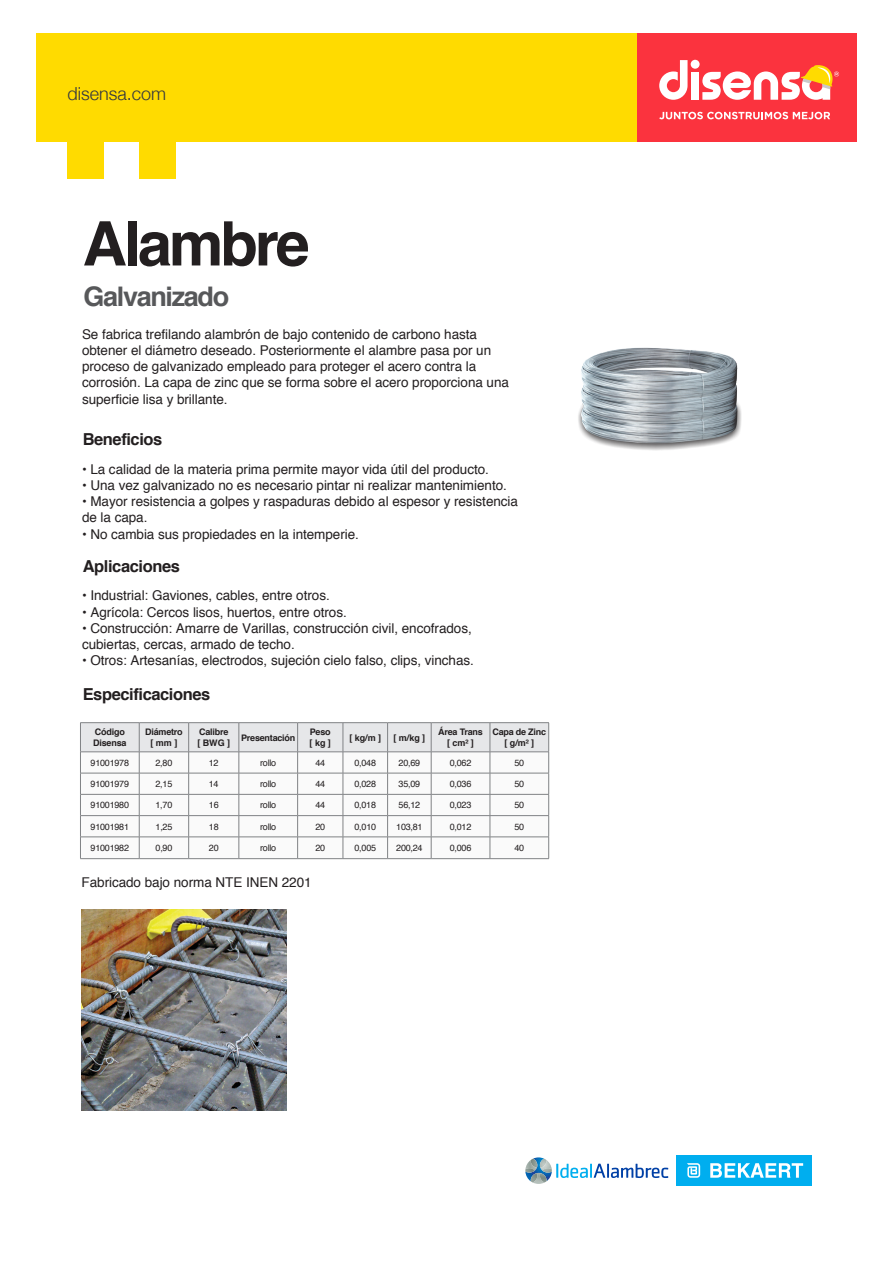
<style>
.page{position:relative;width:893px;height:1263px;background:#fff}
.page>*{position:absolute;margin:0;border:0;box-sizing:border-box;transform-origin:0 0}
.t1{font:700 61.35px "Helvetica";letter-spacing:-.05em;color:#231f20}
.t2{font:700 27px "Helvetica";letter-spacing:-.05em;color:#57585a}
.t3{font:300 18px "Helvetica Neue";color:#323640}
.t4{font:700 16.5px "Helvetica";letter-spacing:-.025em;color:#231f20}
.t5{font:13.5px/16.2px "Helvetica";letter-spacing:-.005em;color:#231f20}
.t6{font:9px "Helvetica";letter-spacing:-.025em;color:#231f20}
.t7{font:700 9px/10.5px "Helvetica";letter-spacing:-.025em;color:#231f20}
</style>
<div class="page">
<div style="left:636px;top:34px;width:221px;height:108px;background:#fb333e"></div>
<svg style="left:659px;top:60px;width:28px;height:40px"></svg>
<div style="left:691px;top:72px;width:8px;height:28px;background:#fff"></div>
<div style="left:691px;top:60px;width:9px;height:9px;background:#fff;border-radius:50%"></div>
<svg style="left:702px;top:65px;width:137px;height:35px"></svg>
<svg style="left:659px;top:112px;width:171px;height:7px"></svg>
<div style="left:68px;top:142px;width:36px;height:36px;background:#ffdb00"></div>
<div style="left:140px;top:142px;width:36px;height:36px;background:#ffdb00"></div>
<div style="left:36px;top:34px;width:600px;height:108px;background:#ffdb00"></div>
<svg style="left:525px;top:1157px;width:143px;height:27px"></svg>
<div style="left:676px;top:1155px;width:135px;height:31px;background:#00aeef"></div>
<svg style="left:687px;top:1163px;width:13px;height:15px"></svg>
<svg style="left:710px;top:1163px;width:93px;height:15px"></svg>
<img style="left:578px;top:347px;width:164px;height:104px">
<img style="left:82px;top:909px;width:204px;height:201px">
<hr style="left:80px;top:722px;width:59px;height:1px;background:#808285">
<hr style="left:139px;top:722px;width:50px;height:1px;background:#808285">
<hr style="left:189px;top:722px;width:50px;height:1px;background:#808285">
<hr style="left:239px;top:722px;width:59px;height:1px;background:#808285">
<hr style="left:298px;top:722px;width:45px;height:1px;background:#808285">
<hr style="left:343px;top:722px;width:45px;height:1px;background:#808285">
<hr style="left:388px;top:722px;width:43px;height:1px;background:#808285">
<hr style="left:431px;top:722px;width:59px;height:1px;background:#808285">
<hr style="left:490px;top:722px;width:59px;height:1px;background:#808285">
<svg style="left:80px;top:723px;width:469px;height:135px"></svg>
<hr style="left:80px;top:858px;width:59px;height:1px;background:#808285">
<hr style="left:139px;top:858px;width:50px;height:1px;background:#808285">
<hr style="left:189px;top:858px;width:50px;height:1px;background:#808285">
<hr style="left:239px;top:858px;width:59px;height:1px;background:#808285">
<hr style="left:298px;top:858px;width:45px;height:1px;background:#808285">
<hr style="left:343px;top:858px;width:45px;height:1px;background:#808285">
<hr style="left:388px;top:858px;width:43px;height:1px;background:#808285">
<hr style="left:431px;top:858px;width:59px;height:1px;background:#808285">
<hr style="left:490px;top:858px;width:59px;height:1px;background:#808285">
<h3 class="t3" style="left:68px;top:79px;width:100px">disensa.com</h3>
<h1 class="t1" style="left:82px;top:194px;width:229px">Alambre</h1>
<h2 class="t2" style="left:84px;top:275px;width:147px">Galvanizado</h2>
<p class="t5" style="left:82px;top:326px;width:428px">Se fabrica trefilando alambrón de bajo contenido de carbono hasta obtener el diámetro deseado. Posteriormente el alambre pasa por un proceso de galvanizado empleado para proteger el acero contra la corrosión. La capa de zinc que se forma sobre el acero proporciona una superficie lisa y brillante.</p>
<p class="t4" style="left:83px;top:425px;width:81px">Beneficios</p>
<p class="t5" style="left:82px;top:461px;width:408px">• La calidad de la materia prima permite mayor vida útil del producto.</p>
<p class="t5" style="left:82px;top:477px;width:426px">• Una vez galvanizado no es necesario pintar ni realizar mantenimiento.</p>
<p class="t5" style="left:82px;top:494px;width:438px">• Mayor resistencia a golpes y raspaduras debido al espesor y resistencia de la capa.</p>
<p class="t5" style="left:82px;top:526px;width:278px">• No cambia sus propiedades en la intemperie.</p>
<p class="t4" style="left:83px;top:553px;width:99px">Aplicaciones</p>
<p class="t5" style="left:82px;top:588px;width:249px">• Industrial: Gaviones, cables, entre otros.</p>
<p class="t5" style="left:82px;top:604px;width:266px">• Agrícola: Cercos lisos, huertos, entre otros.</p>
<p class="t5" style="left:82px;top:620px;width:391px">• Construcción: Amarre de Varillas, construcción civil, encofrados, cubiertas, cercas, armado de techo.</p>
<p class="t5" style="left:82px;top:653px;width:393px">• Otros: Artesanías, electrodos, sujeción cielo falso, clips, vinchas.</p>
<p class="t4" style="left:83px;top:681px;width:129px">Especificaciones</p>
<p class="t7" style="left:93px;top:727px;width:35px">Código<br>Disensa</p>
<p class="t7" style="left:145px;top:727px;width:39px;text-align:center">Diámetro [mm]</p>
<p class="t7" style="left:197px;top:727px;width:34px">Calibre [ BWG ]</p>
<p class="t7" style="left:241px;top:732px;width:56px">Presentación</p>
<p class="t7" style="left:310px;top:727px;width:23px">Peso [ kg ]</p>
<p class="t7" style="left:349px;top:732px;width:33px">[ kg/m ]</p>
<p class="t7" style="left:394px;top:732px;width:33px">[ m/kg ]</p>
<p class="t7" style="left:438px;top:727px;width:46px;text-align:center">Área Trans [ cm² ]</p>
<p class="t7" style="left:493px;top:727px;width:55px;text-align:center">Capa de Zinc [ g/m² ]</p>
<p class="t6" style="left:91px;top:756px;width:40px">91001978</p>
<p class="t6" style="left:156px;top:756px;width:18px">2,80</p>
<p class="t6" style="left:209px;top:756px;width:11px">12</p>
<p class="t6" style="left:260px;top:756px;width:18px">rollo</p>
<p class="t6" style="left:315px;top:756px;width:11px">44</p>
<p class="t6" style="left:354px;top:756px;width:23px">0,048</p>
<p class="t6" style="left:399px;top:756px;width:23px">20,69</p>
<p class="t6" style="left:450px;top:756px;width:23px">0,062</p>
<p class="t6" style="left:514px;top:756px;width:11px">50</p>
<p class="t6" style="left:91px;top:777px;width:40px">91001979</p>
<p class="t6" style="left:156px;top:777px;width:18px">2,15</p>
<p class="t6" style="left:209px;top:777px;width:11px">14</p>
<p class="t6" style="left:260px;top:777px;width:18px">rollo</p>
<p class="t6" style="left:315px;top:777px;width:11px">44</p>
<p class="t6" style="left:354px;top:777px;width:23px">0,028</p>
<p class="t6" style="left:399px;top:777px;width:23px">35,09</p>
<p class="t6" style="left:450px;top:777px;width:23px">0,036</p>
<p class="t6" style="left:514px;top:777px;width:11px">50</p>
<p class="t6" style="left:91px;top:798px;width:40px">91001980</p>
<p class="t6" style="left:156px;top:798px;width:18px">1,70</p>
<p class="t6" style="left:209px;top:798px;width:11px">16</p>
<p class="t6" style="left:260px;top:798px;width:18px">rollo</p>
<p class="t6" style="left:315px;top:798px;width:11px">44</p>
<p class="t6" style="left:354px;top:798px;width:23px">0,018</p>
<p class="t6" style="left:399px;top:798px;width:23px">56,12</p>
<p class="t6" style="left:450px;top:798px;width:23px">0,023</p>
<p class="t6" style="left:514px;top:798px;width:11px">50</p>
<p class="t6" style="left:91px;top:819px;width:40px">91001981</p>
<p class="t6" style="left:156px;top:819px;width:18px">1,25</p>
<p class="t6" style="left:209px;top:819px;width:11px">18</p>
<p class="t6" style="left:260px;top:819px;width:18px">rollo</p>
<p class="t6" style="left:315px;top:819px;width:11px">20</p>
<p class="t6" style="left:354px;top:819px;width:23px">0,010</p>
<p class="t6" style="left:396px;top:819px;width:28px">103,81</p>
<p class="t6" style="left:450px;top:819px;width:23px">0,012</p>
<p class="t6" style="left:514px;top:819px;width:11px">50</p>
<p class="t6" style="left:91px;top:841px;width:40px">91001982</p>
<p class="t6" style="left:156px;top:841px;width:18px">0,90</p>
<p class="t6" style="left:209px;top:841px;width:11px">20</p>
<p class="t6" style="left:260px;top:841px;width:18px">rollo</p>
<p class="t6" style="left:315px;top:841px;width:11px">20</p>
<p class="t6" style="left:354px;top:841px;width:23px">0,005</p>
<p class="t6" style="left:396px;top:841px;width:28px">200,24</p>
<p class="t6" style="left:450px;top:841px;width:23px">0,006</p>
<p class="t6" style="left:514px;top:841px;width:11px">40</p>
<p class="t5" style="left:82px;top:875px;width:232px">Fabricado bajo norma NTE INEN 2201</p>
</div>
